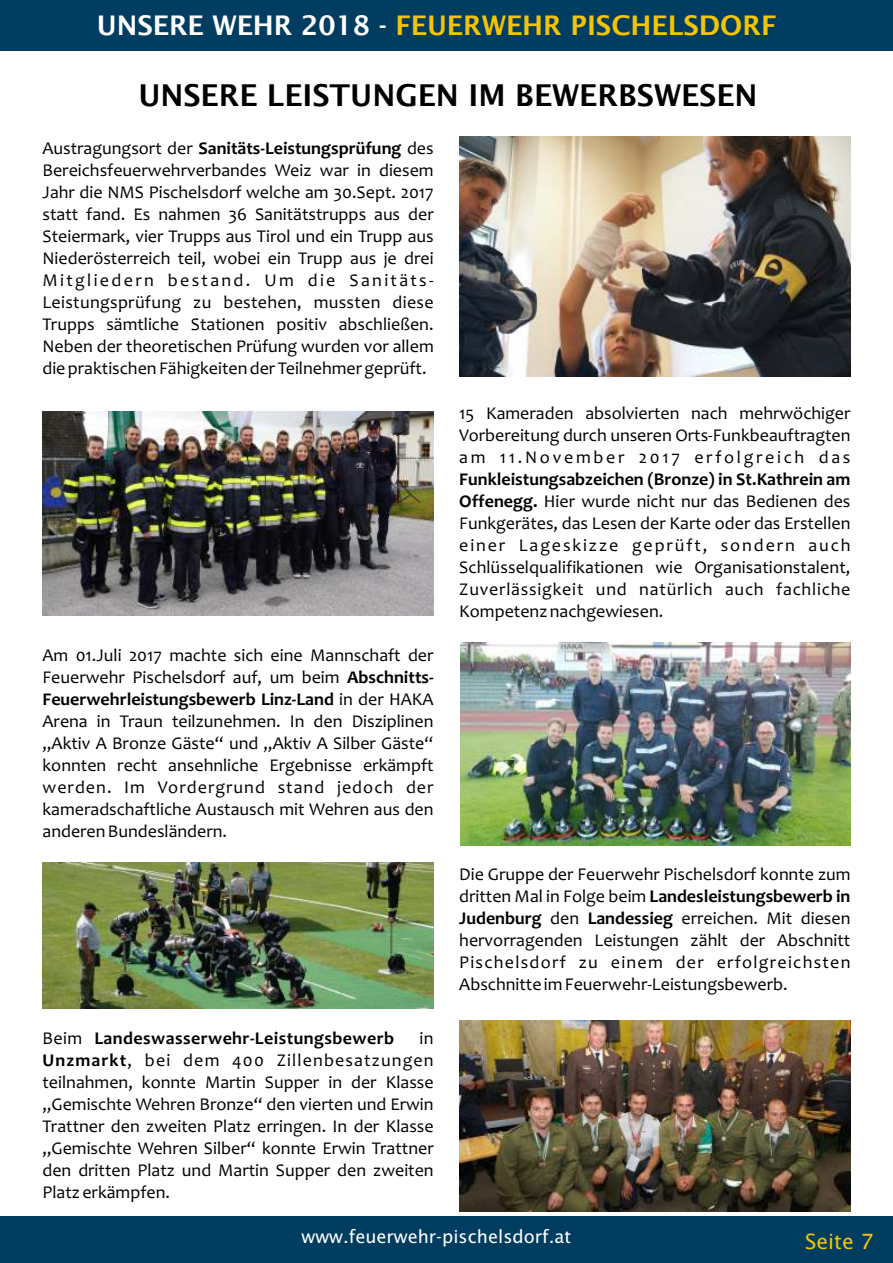
<style>
.page{position:relative;width:893px;height:1263px;background:#fff}
.page>*{position:absolute;margin:0;border:0;box-sizing:border-box;transform-origin:0 0}
.t1{font:30px "Lucida Sans";color:#000}
.t2{font:27px "Lucida Sans";color:#f5c400}
.t3{font:21px "Lucida Sans";color:#f5c400}
.t4{font:18px/21.9px "Candara";color:#000;text-align:justify}
.t5{font:700 18px "Candara";letter-spacing:.025em;color:#000}
.t6{font:18px "Lucida Sans";color:#fff}
.s1{color:#fff}
.s2{font-weight:700}
.s3{font-weight:400}
</style>
<div class="page">
<div style="left:0;top:0;width:893px;height:51px;background:#003d61"></div>
<div style="left:0;top:1217px;width:893px;height:46px;background:#003d61"></div>
<img style="left:459px;top:137px;width:391px;height:239px">
<img style="left:43px;top:412px;width:391px;height:204px">
<img style="left:460px;top:642px;width:390px;height:203px">
<img style="left:43px;top:862px;width:391px;height:147px">
<img style="left:459px;top:1020px;width:391px;height:191px">
<h2 class="t2" style="left:97px;top:14px;width:681px"><span class="s1">UNSERE WEHR 2018 -</span> FEUERWEHR PISCHELSDORF</h2>
<h1 class="t1" style="left:138px;top:82px;width:621px">UNSERE LEISTUNGEN IM BEWERBSWESEN</h1>
<p class="t4" style="left:42px;top:139px;width:393px">Austragungsort der <span class="s2">Sanitäts-Leistungsprüfung</span> des Bereichsfeuerwehrverbandes Weiz war in diesem Jahr die NMS Pischelsdorf welche am 30.Sept. 2017 statt fand. Es nahmen 36 Sanitätstrupps aus der Steiermark, vier Trupps aus Tirol und ein Trupp aus Niederösterreich teil, wobei ein Trupp aus je drei Mitgliedern bestand. Um die Sanitäts-Leistungsprüfung zu bestehen, mussten diese Trupps sämtliche Stationen positiv abschließen.<br>Neben der theoretischen Prüfung wurden vor allem die praktischen Fähigkeiten der Teilnehmer geprüft.</p>
<p class="t4" style="left:459px;top:404px;width:393px">15 Kameraden absolvierten nach mehrwöchiger Vorbereitung durch unseren Orts-Funkbeauftragten am 11.November 2017 erfolgreich das</p>
<p class="t4" style="left:459px;top:470px;width:393px"><span class="s2">Funkleistungsabzeichen (Bronze) in St.Kathrein am Offenegg.</span> Hier wurde nicht nur das Bedienen des Funkgerätes, das Lesen der Karte oder das Erstellen einer Lageskizze geprüft, sondern auch Schlüsselqualifikationen wie Organisationstalent, Zuverlässigkeit und natürlich auch fachliche Kompetenz nachgewiesen.</p>
<p class="t4" style="left:43px;top:646px;width:393px">Am 01.Juli 2017 machte sich eine Mannschaft der Feuerwehr Pischelsdorf auf, um beim <span class="s2">Abschnitts-Feuerwehrleistungsbewerb Linz-Land</span> in der HAKA Arena in Traun teilzunehmen. In den Disziplinen „Aktiv A Bronze Gäste“ und „Aktiv A Silber Gäste“ konnten recht ansehnliche Ergebnisse erkämpft werden. Im Vordergrund stand jedoch der kameradschaftliche Austausch mit Wehren aus den anderen Bundesländern.</p>
<p class="t4" style="left:459px;top:865px;width:393px">Die Gruppe der Feuerwehr Pischelsdorf konnte zum dritten Mal in Folge beim <span class="s2">Landesleistungsbewerb in Judenburg</span> den <span class="s2">Landessieg</span> erreichen. Mit diesen hervorragenden Leistungen zählt der Abschnitt Pischelsdorf zu einem der erfolgreichsten Abschnitte im Feuerwehr-Leistungsbewerb.</p>
<p class="t5" style="left:43px;top:1031px;width:353px"><span class="s3">Beim</span> Landeswasserwehr-Leistungsbewerb</p>
<p class="t4" style="left:43px;top:1029px;width:393px;text-indent:377px">in <span class="s2">Unzmarkt</span>, bei dem 400 Zillenbesatzungen teilnahmen, konnte Martin Supper in der Klasse „Gemischte Wehren Bronze“ den vierten und Erwin Trattner den zweiten Platz erringen. In der Klasse „Gemischte Wehren Silber“ konnte Erwin Trattner den dritten Platz und Martin Supper den zweiten Platz erkämpfen.</p>
<p class="t6" style="left:302px;top:1229px;width:271px">www.feuerwehr-pischelsdorf.at</p>
<p class="t3" style="left:805px;top:1232px;width:70px">Seite 7</p>
</div>
